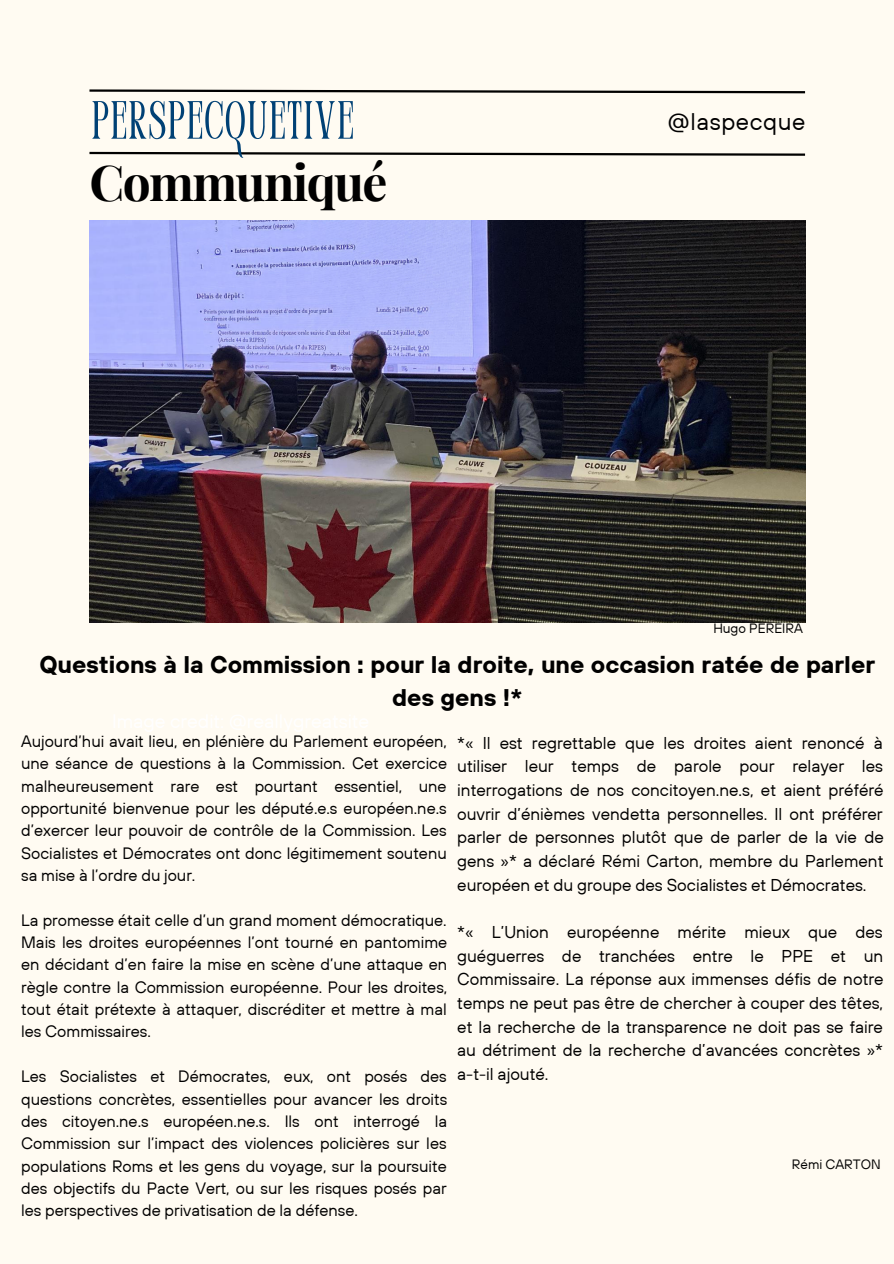
<style>
.page{position:relative;width:894px;height:1264px;background:#fff}
.page>*{position:absolute;margin:0;border:0;box-sizing:border-box;transform-origin:0 0}
.t1{font:condensed 53.7px "Perandoryv 2";letter-spacing:.045em;color:#004175}
.t2{font:700 49.5px "Playfair Display";letter-spacing:-.035em;color:#000}
.t3{font:700 24px/32.7px "TT Hoves";color:#000;text-align:center}
.t4{font:24px "TT Hoves";letter-spacing:.025em;color:#000}
.t5{font:17.1px/23.7px "TT Hoves";color:#000;text-align:justify}
.t6{font:16.5px/22.4px "TT Hoves";color:#000;text-align:justify}
.t7{font:13.5px "TT Hoves";color:#000}
</style>
<div class="page">
<div style="left:0;top:0;width:893px;height:1263px;background:#fffbf2"></div>
<img style="left:89px;top:220px;width:715px;height:402px">
<svg style="left:89px;top:89px;width:717px;height:5px"></svg>
<svg style="left:89px;top:151px;width:717px;height:5px"></svg>
<p class="t1" style="left:92px;top:98px;width:262px">PERSPECQUETIVE</p>
<p class="t2" style="left:89px;top:147px;width:299px">Communiqué</p>
<p class="t4" style="left:667px;top:105px;width:139px">@laspecque</p>
<p class="t7" style="left:713px;top:619px;width:91px">Hugo PEREIRA</p>
<p class="t3" style="left:39px;top:648px;width:837px">Questions à la Commission : pour la droite, une occasion ratée de parler des gens !*</p>
<p class="t6" style="left:21px;top:729px;width:427px">Aujourd’hui avait lieu, en plénière du Parlement européen, une séance de questions à la Commission. Cet exercice malheureusement rare est pourtant essentiel, une opportunité bienvenue pour les député.e.s européen.ne.s d’exercer leur pouvoir de contrôle de la Commission. Les Socialistes et Démocrates ont donc légitimement soutenu sa mise à l’ordre du jour.</p>
<p class="t6" style="left:21px;top:908px;width:427px">La promesse était celle d’un grand moment démocratique.<br>Mais les droites européennes l’ont tourné en pantomime en décidant d’en faire la mise en scène d’une attaque en règle contre la Commission européenne. Pour les droites, tout était prétexte à attaquer, discréditer et mettre à mal les Commissaires.</p>
<p class="t6" style="left:21px;top:1064px;width:427px">Les Socialistes et Démocrates, eux, ont posés des questions concrètes, essentielles pour avancer les droits des citoyen.ne.s européen.ne.s. Ils ont interrogé la Commission sur l’impact des violences policières sur les populations Roms et les gens du voyage, sur la poursuite des objectifs du Pacte Vert, ou sur les risques posés par les perspectives de privatisation de la défense.</p>
<p class="t5" style="left:457px;top:730px;width:428px">*« Il est regrettable que les droites aient renoncé à utiliser leur temps de parole pour relayer les interrogations de nos concitoyen.ne.s, et aient préféré ouvrir d’énièmes vendetta personnelles. Il ont préférer parler de personnes plutôt que de parler de la vie de gens »* a déclaré Rémi Carton, membre du Parlement européen et du groupe des Socialistes et Démocrates.</p>
<p class="t5" style="left:457px;top:919px;width:428px">*« L’Union européenne mérite mieux que des guéguerres de tranchées entre le PPE et un Commissaire. La réponse aux immenses défis de notre temps ne peut pas être de chercher à couper des têtes, et la recherche de la transparence ne doit pas se faire au détriment de la recherche d’avancées concrètes »* a-t-il ajouté.</p>
<p class="t7" style="left:791px;top:1155px;width:90px">Rémi CARTON</p>
</div>
